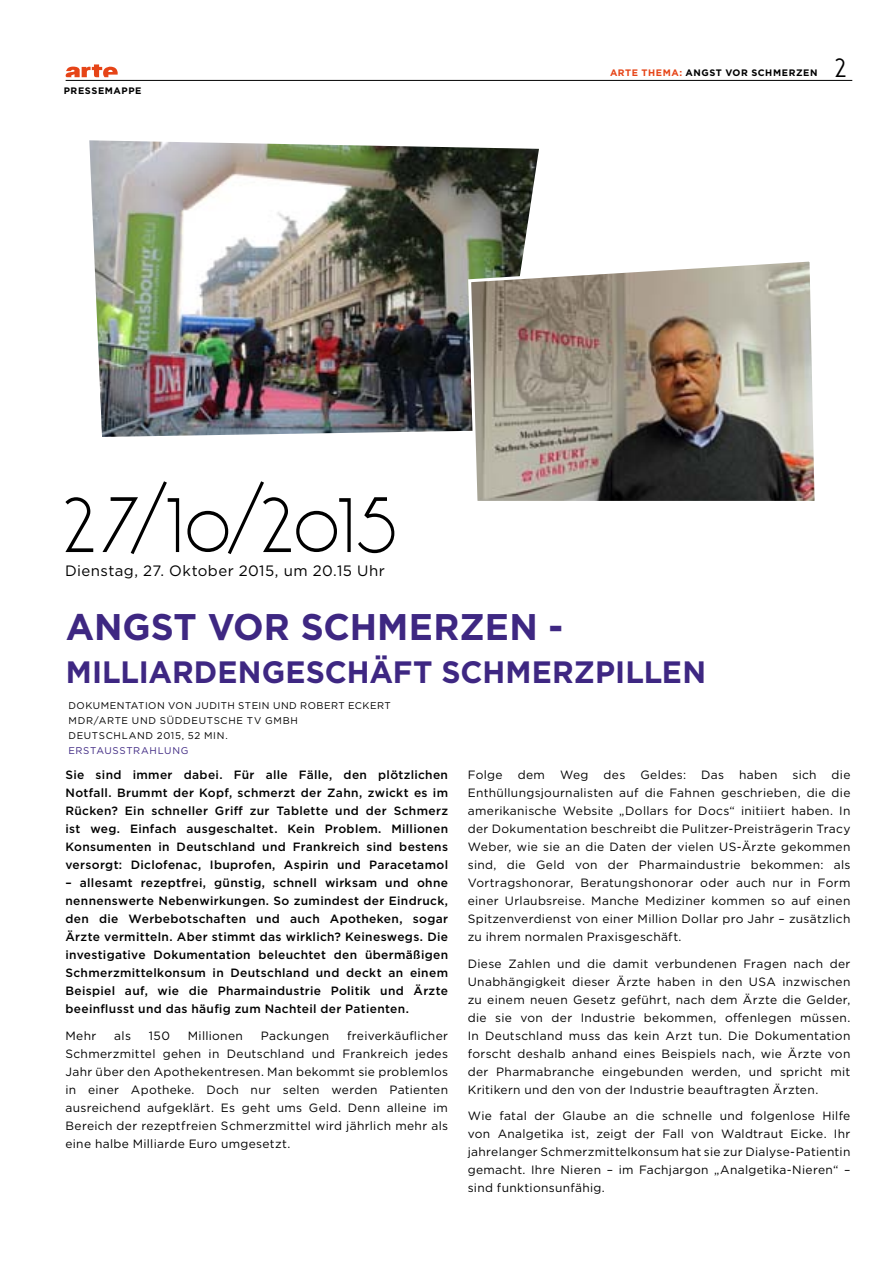
<style>
.page{position:relative;width:893px;height:1263px;background:#fff}
.page>*{position:absolute;margin:0;border:0;box-sizing:border-box;transform-origin:0 0}
.t1{font:75px "Oksana 2010 light win";letter-spacing:-.06em;color:#000}
.t2{font:700 37.05px "Gotham";color:#3e2782}
.t3{font:700 30.9px "Gotham";color:#3e2782}
.t4{font:25.5px "Oksana 2010 regular win";color:#000}
.t5{font:15px "Gotham";letter-spacing:.03em;color:#000}
.t6{font:12px/18px "Gotham";letter-spacing:.025em;color:#000;text-align:justify}
.t7{font:500 12px/18px "Gotham";letter-spacing:.03em;color:#000;text-align:justify}
.t8{font:9.75px "Gotham";letter-spacing:.06em;color:#000}
.t9{font:9.75px "Gotham";letter-spacing:.07em;color:#3e2782}
.t10{font:700 9.3px "Gotham";letter-spacing:.06em;color:#000}
.t11{font:700 9.3px "Gotham";color:#e64417}
.s1{color:#e64417}
</style>
<div class="page">
<svg style="left:66px;top:64px;width:52px;height:13px"></svg>
<hr style="left:66px;top:80px;width:786px;height:1px;background:#000">
<img style="left:89px;top:140px;width:450px;height:297px">
<img style="left:466px;top:257px;width:349px;height:244px">
<p class="t10" style="left:64px;top:84px;width:79px">PRESSEMAPPE</p>
<h1 class="t1" style="left:63px;top:466px;width:337px">27/10/2015</h1>
<p class="t5" style="left:65px;top:561px;width:321px">Dienstag, 27. Oktober 2015, um 20.15 Uhr</p>
<p class="t11" style="left:610px;top:67px;width:8px">ARTE</p>
<p class="t11" style="left:641px;top:67px;width:9px">THEMA</p>
<p class="t10" style="left:679px;top:67px;width:140px"><span class="s1">:</span> ANGST VOR SCHMERZEN</p>
<h3 class="t4" style="left:835px;top:48px;width:16px">2</h3>
<h2 class="t2" style="left:66px;top:602px;width:499px">ANGST VOR SCHMERZEN -</h2>
<h3 class="t3" style="left:66px;top:652px;width:642px">MILLIARDENGESCHÄFT SCHMERZPILLEN</h3>
<p class="t8" style="left:68px;top:699px;width:17px">Doku</p>
<p class="t8" style="left:101px;top:699px;width:52px">mentation</p>
<p class="t8" style="left:168px;top:699px;width:16px">von</p>
<p class="t8" style="left:195px;top:699px;width:7px">judi</p>
<p class="t8" style="left:221px;top:699px;width:61px">th stein und</p>
<p class="t8" style="left:300px;top:699px;width:92px">rob ert eckert</p>
<p class="t8" style="left:68px;top:714px;width:39px">md r/ARTE</p>
<p class="t8" style="left:132px;top:714px;width:9px">und</p>
<p class="t8" style="left:160px;top:714px;width:140px">süddeutsche tv gmbh</p>
<p class="t8" style="left:68px;top:729px;width:77px">d eutschland</p>
<p class="t8" style="left:157px;top:729px;width:72px">2015, 52 min .</p>
<p class="t9" style="left:68px;top:744px;width:8px">ERSTA</p>
<p class="t9" style="left:104px;top:744px;width:31px">USsTRAHL</p>
<p class="t9" style="left:164px;top:744px;width:26px">UNG</p>
<p class="t7" style="left:65px;top:766px;width:384px">Sie sind immer dabei. Für alle Fälle, den plötzlichen Notfall. Brummt der Kopf, schmerzt der Zahn, zwickt es im Rücken? Ein schneller Griff zur Tablette und der Schmerz ist weg. Einfach ausgeschaltet. Kein Problem. Millionen Konsumenten in Deutschland und Frankreich sind bestens versorgt: Diclofenac, Ibuprofen, Aspirin und Paracetamol</p>
<p class="t7" style="left:65px;top:874px;width:384px">– allesamt rezeptfrei, günstig, schnell wirksam und ohne nennenswerte Nebenwirkungen. So zumindest der Eindruck, den die Werbebotschaften und auch Apotheken, sogar Ärzte vermitteln. Aber stimmt das wirklich? Keineswegs. Die investigative Dokumentation beleuchtet den übermäßigen Schmerzmittelkonsum in Deutschland und deckt an einem Beispiel auf, wie die Pharmaindustrie Politik und Ärzte beeinflusst und das häufig zum Nachteil der Patienten.</p>
<p class="t6" style="left:65px;top:1026px;width:32px">Mehr</p>
<p class="t6" style="left:114px;top:1026px;width:18px">als</p>
<p class="t6" style="left:149px;top:1026px;width:23px">150</p>
<p class="t6" style="left:188px;top:1026px;width:57px">M illionen</p>
<p class="t6" style="left:261px;top:1026px;width:70px">Packungen</p>
<p class="t6" style="left:65px;top:1026px;width:384px;text-indent:282px">freiverkäuflicher Schmerzmittel gehen in Deutschland und Frankreich jedes Jahr über den Apothekentresen. Man bekommt sie problemlos in einer Apotheke. Doch nur selten werden Patienten ausreichend aufgeklärt. Es geht ums Geld. Denn alleine im Bereich der rezeptfreien Schmerzmittel wird jährlich mehr als eine halbe M illiarde Euro umgesetzt.</p>
<p class="t6" style="left:468px;top:766px;width:384px;text-indent:364px">die Enthüllungsjournalisten auf die Fahnen geschrieben, die die amerikanische Website „Dollars for Docs“ initiiert haben. In der Dokumentation beschreibt die Pulitzer-Preisträgerin Tracy Weber, wie sie an die Daten der vielen US-Ärzte gekommen sind, die Geld von der Pharmaindustrie bekommen: als Vortragshonorar, Beratungshonorar oder auch nur in Form einer Urlaubsreise. Manche Mediziner kommen so auf einen Spitzenverdienst von einer M illion Dollar pro Jahr – zusätzlich zu ihrem normalen Praxisgeschäft.</p>
<p class="t6" style="left:468px;top:954px;width:384px">Diese Zahlen und die damit verbundenen Fragen nach der<br>Unabhängigkeit dieser Ärzte haben in den USA</p>
<p class="t6" style="left:468px;top:766px;width:36px">Folge</p>
<p class="t6" style="left:518px;top:766px;width:29px">dem</p>
<p class="t6" style="left:560px;top:766px;width:30px">Weg</p>
<p class="t6" style="left:604px;top:766px;width:23px">des</p>
<p class="t6" style="left:640px;top:766px;width:47px">Geldes:</p>
<p class="t6" style="left:701px;top:766px;width:24px">Das</p>
<p class="t6" style="left:739px;top:766px;width:40px">haben</p>
<p class="t6" style="left:792px;top:766px;width:26px">sich</p>
<p class="t6" style="left:468px;top:972px;width:384px;text-indent:315px">inzwischen zu einem neuen Gesetz geführt, nach dem Ärzte die Gelder, die sie von der Industrie bekommen, offenlegen müssen.<br>In Deutschland muss das kein Arzt tun. Die Dokumentation forscht deshalb anhand eines Beispiels nach, wie Ärzte von der Pharmabranche eingebunden werden, und spricht mit Kritikern und den von der Industrie beauftragten Ärzten.</p>
<p class="t6" style="left:468px;top:1107px;width:384px">Wie fatal der Glaube an die schnelle und folgenlose H ilfe von Analgetika ist, zeigt der Fall von Waldtraut Eicke. Ihr jahrelanger Schmerzmittelkonsum hat sie zur Dialyse-Patientin gemacht. Ihre Nieren – im Fachjargon „Analgetika-Nieren“ – sind funktionsunfähig.</p>
</div>
